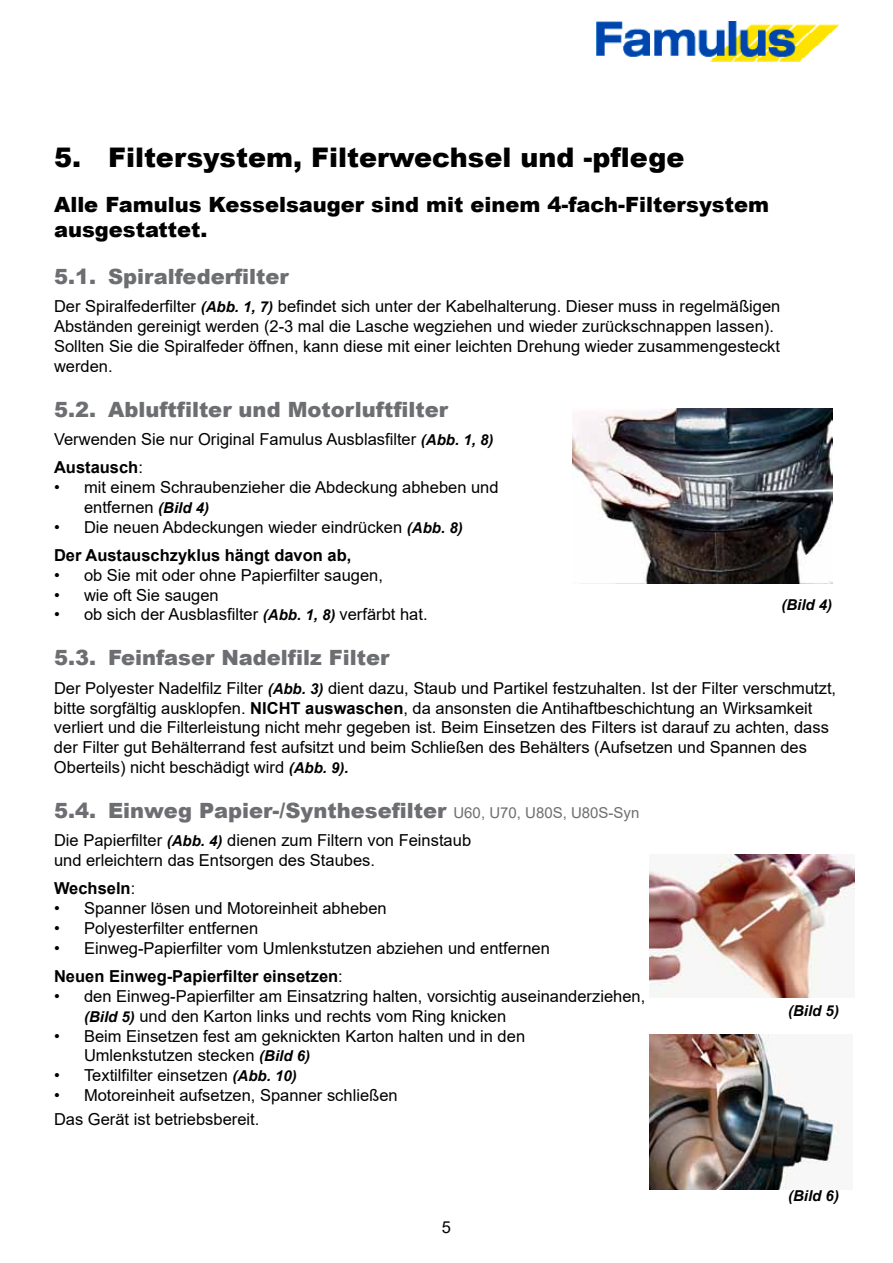
<style>
.page{position:relative;width:893px;height:1263px;background:#fff}
.page>*{position:absolute;margin:0;border:0;box-sizing:border-box;transform-origin:0 0}
.t1{font:900 27px "Arial";color:#000}
.t2{font:900 21px "Arial";color:#6d6e71}
.t3{font:900 21px/25.2px "Arial";color:#000}
.t4{font:16.5px/19.8px "Arial";color:#000}
.t5{font:700 16.5px "Arial";color:#000}
.t6{font:italic 700 15px "Arial";color:#000}
.s1{font-weight:700;font-style:italic;font-size:15px}
.s2{font-weight:700}
.s3{font-weight:400;font-size:15px}
.s4{font-weight:400}
</style>
<div class="page">
<img style="left:596px;top:21px;width:242px;height:40px">
<img style="left:649px;top:855px;width:205px;height:142px">
<img style="left:649px;top:1034px;width:191px;height:156px">
<img style="left:573px;top:408px;width:259px;height:176px">
<h1 class="t1" style="left:54px;top:138px;width:632px">5. Filtersystem, Filterwechsel und -pflege</h1>
<p class="t3" style="left:54px;top:191px;width:717px">Alle Famulus Kesselsauger sind mit einem 4-fach-Filtersystem ausgestattet.</p>
<p class="t2" style="left:54px;top:261px;width:236px">5.1. Spiralfederfilter</p>
<p class="t4" style="left:54px;top:296px;width:728px">Der Spiralfederfilter <span class="s1">(Abb. 1, 7)</span> befindet sich unter der Kabelhalterung. Dieser muss in regelmäßigen Abständen gereinigt werden (2-3 mal die Lasche wegziehen und wieder zurückschnappen lassen).<br>Sollten Sie die Spiralfeder öffnen, kann diese mit einer leichten Drehung wieder zusammengesteckt werden.</p>
<p class="t2" style="left:54px;top:394px;width:396px">5.2. Abluftfilter und Motorluftfilter</p>
<p class="t4" style="left:54px;top:425px;width:441px;line-height:28.3px">Verwenden Sie nur Original Famulus Ausblasfilter <span class="s1">(Abb. 1, 8)<br></span><span class="s2">Austausch</span>:</p>
<p class="t4" style="left:84px;top:477px;width:416px;text-indent:-30px">• mit einem Schraubenzieher die Abdeckung abheben und entfernen <span class="s1">(Bild 4)</span></p>
<p class="t4" style="left:54px;top:513px;width:410px;line-height:28.3px">• Die neuen Abdeckungen wieder eindrücken <span class="s1">(Abb. 8)<br></span><span class="s2">Der Austauschzyklus hängt davon ab,</span></p>
<p class="t4" style="left:54px;top:565px;width:330px">• ob Sie mit oder ohne Papierfilter saugen,</p>
<p class="t4" style="left:54px;top:585px;width:166px">• wie oft Sie saugen</p>
<p class="t4" style="left:54px;top:605px;width:375px">• ob sich der Ausblasfilter <span class="s1">(Abb. 1, 8)</span> verfärbt hat.</p>
<p class="t2" style="left:54px;top:643px;width:337px">5.3. Feinfaser Nadelfilz Filter</p>
<p class="t4" style="left:54px;top:678px;width:784px">Der Polyester Nadelfilz Filter <span class="s1">(Abb. 3)</span> dient dazu, Staub und Partikel festzuhalten. Ist der Filter verschmutzt, bitte sorgfältig ausklopfen. <span class="s2">NICHT auswaschen</span>, da ansonsten die Antihaftbeschichtung an Wirksamkeit verliert und die Filterleistung nicht mehr gegeben ist. Beim Einsetzen des Filters ist darauf zu achten, dass der Filter gut Behälterrand fest aufsitzt und beim Schließen des Behälters (Aufsetzen und Spannen des Oberteils) nicht beschädigt wird <span class="s1">(Abb. 9).</span></p>
<p class="t2" style="left:54px;top:795px;width:587px">5.4. Einweg Papier-/Synthesefilter <span class="s3">U60, U70, U80S, U80S-Syn</span></p>
<p class="t4" style="left:54px;top:830px;width:419px">Die Papierfilter <span class="s1">(Abb. 4)</span> dienen zum Filtern von Feinstaub und erleichtern das Entsorgen des Staubes.</p>
<p class="t5" style="left:54px;top:877px;width:83px">Wechseln<span class="s4">:</span></p>
<p class="t4" style="left:54px;top:898px;width:334px">• Spanner lösen und Motoreinheit abheben</p>
<p class="t4" style="left:54px;top:918px;width:206px">• Polyesterfilter entfernen</p>
<p class="t4" style="left:54px;top:934px;width:497px;line-height:28.3px">• Einweg-Papierfilter vom Umlenkstutzen abziehen und entfernen<br><span class="s2">Neuen Einweg-Papierfilter einsetzen</span>:</p>
<p class="t4" style="left:84px;top:986px;width:563px;text-indent:-30px">• den Einweg-Papierfilter am Einsatzring halten, vorsichtig auseinanderziehen, <span class="s1">(Bild 5)</span> und den Karton links und rechts vom Ring knicken</p>
<p class="t4" style="left:84px;top:1026px;width:443px;text-indent:-30px">• Beim Einsetzen fest am geknickten Karton halten und in den<br>Umlenkstutzen stecken <span class="s1">(Bild 6)</span></p>
<p class="t4" style="left:54px;top:1065px;width:244px">• Textilfilter einsetzen <span class="s1">(Abb. 10)</span></p>
<p class="t4" style="left:54px;top:1083px;width:345px;line-height:24px">• Motoreinheit aufsetzen, Spanner schließen<br>Das Gerät ist betriebsbereit.</p>
<p class="t6" style="left:781px;top:595px;width:52px">(Bild 4)</p>
<p class="t6" style="left:788px;top:1000px;width:52px">(Bild 5)</p>
<p class="t4" style="left:442px;top:1217px;width:11px">5</p>
<p class="t6" style="left:788px;top:1185px;width:52px">(Bild 6)</p>
</div>
